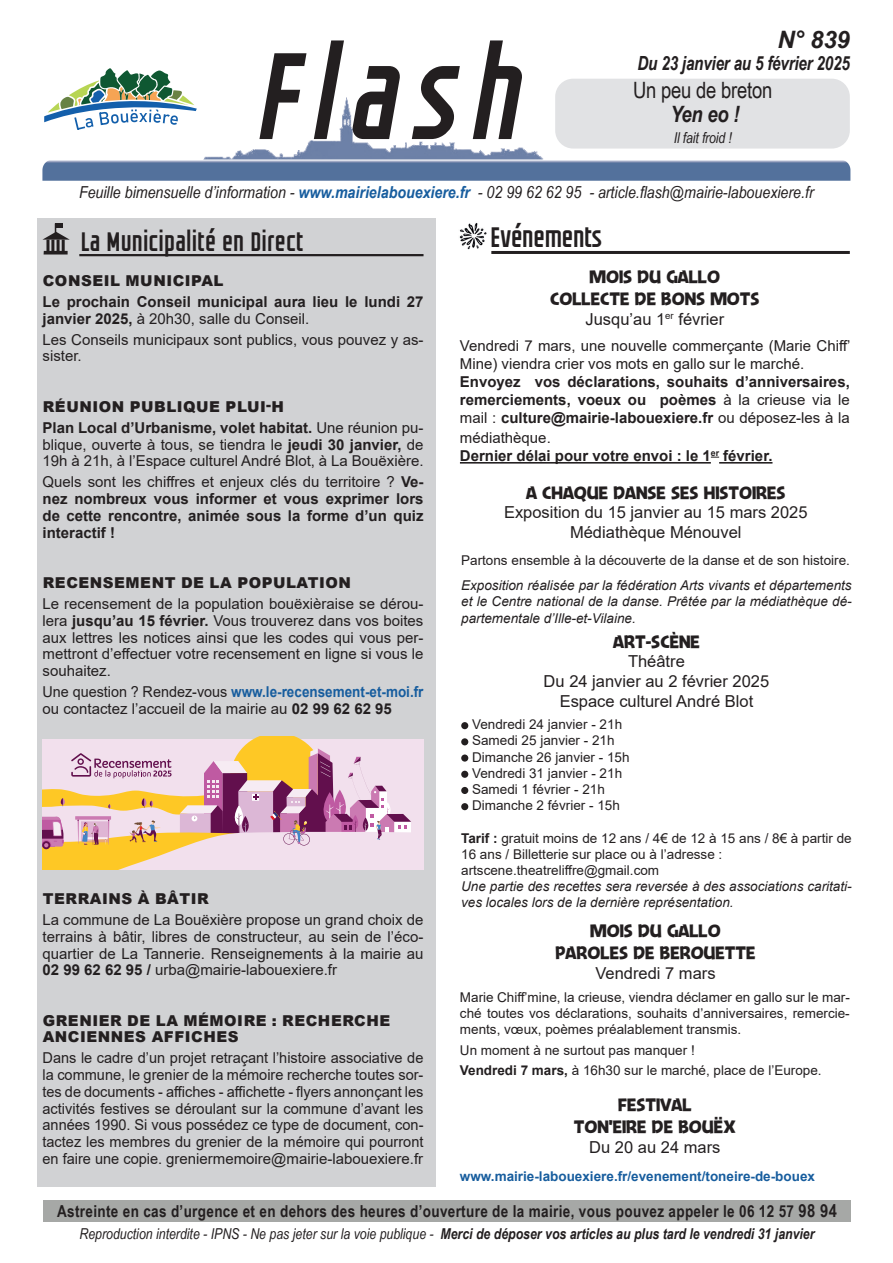
<style>
.page{position:relative;width:893px;height:1263px;background:#fff}
.page>*{position:absolute;margin:0;border:0;box-sizing:border-box;transform-origin:0 0}
.t1{font:italic 124.2px "GROTESKIA";letter-spacing:.095em;color:#231f20}
.t2{font:28.5px "GROTESKIA";letter-spacing:-.02em;color:#231f20}
.t3{font:27px "GROTESKIA";color:#231f20}
.t4{font:italic 700 24px "Arial";color:#231f20}
.t5{font:22.5px "Arial Narrow";letter-spacing:-.01em;color:#231f20}
.t6{font:italic 700 22.5px "Arial Narrow";color:#231f20}
.t7{font:italic 700 19.5px "Arial Narrow";letter-spacing:-.01em;color:#231f20;scale:.95 1}
.t8{font:18px/21.6px "Jengle Jungallery";color:#231f20;text-align:center}
.t9{font:16.5px/19.8px "Arial";color:#231f20;text-align:center}
.t10{font:italic 16.5px "Arial Narrow";color:#231f20;scale:1.05 1}
.t11{font:700 16.5px "Arial Narrow";letter-spacing:.02em;color:#231f20}
.t12{font:15px/16.8px "Arial";color:#231f20}
.t13{font:700 15px/16.8px "Arial";color:#231f20}
.t14{font:italic 15px "Arial Narrow";color:#231f20}
.t15{font:900 15px/16.8px "Arial";letter-spacing:.035em;color:#231f20}
.t16{font:15px/16.8px "Arial";color:#231f20;scale:.96 1}
.t17{font:13.5px/16.2px "Arial";color:#231f20}
.t18{font:italic 13.5px/16.2px "Arial";color:#231f20;text-align:justify}
.t19{font:700 13.5px "Arial";color:#175d9e}
.s1{font-weight:700;color:#175d9e}
.s2{font-weight:400}
.s3{font-weight:900}
.s4{font-weight:700}
.s5{font-size:18px}
</style>
<div class="page">
<img style="left:204px;top:97px;width:340px;height:62px">
<svg style="left:44px;top:68px;width:153px;height:62px"></svg>
<div style="left:37px;top:218px;width:398px;height:968px;background:#d1d2d4"></div>
<hr style="left:79px;top:254px;width:344px;height:2px;background:#231f20">
<hr style="left:491px;top:251px;width:359px;height:3px;background:#231f20">
<hr style="left:44px;top:251px;width:24px;height:3px;background:#231f20">
<svg style="left:42px;top:223px;width:28px;height:29px"></svg>
<hr style="left:460px;top:462px;width:251px;height:2px;background:#231f20">
<hr style="left:719px;top:462px;width:53px;height:2px;background:#231f20">
<img style="left:459px;top:223px;width:28px;height:27px">
<div style="left:43px;top:1200px;width:808px;height:21px;background:#a6a8a6"></div>
<svg style="left:42px;top:159px;width:808px;height:22px;background:#6780a7"></svg>
<div style="left:461px;top:722px;width:7px;height:7px;background:#231f20;border-radius:50%"></div>
<div style="left:461px;top:738px;width:7px;height:7px;background:#231f20;border-radius:50%"></div>
<div style="left:461px;top:754px;width:7px;height:8px;background:#231f20;border-radius:50%"></div>
<div style="left:461px;top:771px;width:7px;height:7px;background:#231f20;border-radius:50%"></div>
<div style="left:461px;top:787px;width:7px;height:7px;background:#231f20;border-radius:50%"></div>
<div style="left:461px;top:803px;width:7px;height:7px;background:#231f20;border-radius:50%"></div>
<div style="left:555px;top:79px;width:295px;height:70px;background:#e1e2e4;border-radius:18px"></div>
<svg style="left:42px;top:737px;width:381px;height:133px;background:#e1bdb2"></svg>
<h1 class="t1" style="left:259px;top:21px;width:266px">Flash</h1>
<h3 class="t4" style="left:777px;top:23px;width:74px">N° 839</h3>
<h3 class="t7" style="left:637px;top:49px;width:225px">Du 23 janvier au 5 février 2025</h3>
<h3 class="t5" style="left:633px;top:74px;width:141px">Un peu de breton</h3>
<h3 class="t6" style="left:671px;top:97px;width:70px">Yen eo !</h3>
<p class="t14" style="left:674px;top:127px;width:60px">Il fait froid !</p>
<p class="t10" style="left:79px;top:180px;width:701px">Feuille bi mensuelle d’information - <span class="s1">www.mairie labouexiere.fr</span> - 02 99 62 62 95 - article.flash@mairie- labouexiere.fr</p>
<h3 class="t3" style="left:82px;top:225px;width:224px">La Municipalité en Direct</h3>
<p class="t15" style="left:43px;top:272px;width:182px">CONSEIL MUNICIPAL</p>
<p class="t13" style="left:43px;top:293px;width:382px">Le prochain Conseil municipal aura lieu le lundi 27 janvier 2025, <span class="s2">à 20h30, salle du Conseil.</span></p>
<p class="t12" style="left:43px;top:331px;width:382px">Les Conseils municipaux sont publics, vous pouvez y as&shy;sister.</p>
<p class="t13" style="left:43px;top:396px;width:382px;line-height:21px"><span class="s3">RÉUNION PUBLIQUE PLUI-H<br></span>Plan Local d’Urbanisme, volet habitat. <span class="s2">Une réunion pu-</span></p>
<p class="t12" style="left:43px;top:436px;width:382px">blique, ouverte à tous, se tiendra le <span class="s4">jeudi 30 janvier,</span> de<br>19h à 21h, à l’Espace culturel André Blot, à La Bouëxière.</p>
<p class="t13" style="left:43px;top:474px;width:382px;text-align:justify"><span class="s2">Quels sont les chiffres et enjeux clés du territoire ?</span> Ve&shy;nez nombreux vous informer et vous exprimer lors de cette rencontre, animée sous la forme d’un quiz interactif !</p>
<p class="t15" style="left:43px;top:574px;width:310px">RECENSEMENT DE LA POPULATION</p>
<p class="t12" style="left:43px;top:595px;width:382px;text-align:justify">Le recensement de la population bouëxièraise se dérou&shy;lera <span class="s4">jusqu’au 15 février.</span> Vous trouverez dans vos boites aux lettres les notices ainsi que les codes qui vous per&shy;mettront d’effectuer votre recensement en ligne si vous le souhaitez.</p>
<p class="t16" style="left:43px;top:683px;width:398px">Une question ? Rendez-vous <span class="s1">www.le-recensement-et-moi.fr </span>ou contactez l’accueil de la mairie au <span class="s4">02 99 62 62 95</span></p>
<p class="t15" style="left:43px;top:890px;width:168px">TERRAINS À BÂTIR</p>
<p class="t12" style="left:43px;top:911px;width:382px;text-align:justify">La commune de La Bouëxière propose un grand choix de terrains à bâtir, libres de constructeur, au sein de l’éco&shy;quartier de La Tannerie. Renseignements à la mairie au <span class="s4">02 99 62 62 95 /</span> urba@mairie-labouexiere.fr</p>
<p class="t15" style="left:43px;top:1011px;width:349px">GRENIER DE LA MÉMOIRE : RECHERCHE<br>ANCIENNES AFFICHES</p>
<p class="t12" style="left:43px;top:1050px;width:382px;text-align:justify">Dans le cadre d’un projet retraçant l’histoire associative de la commune, le grenier de la mémoire recherche toutes sor&shy;tes de documents - affiches - affichette - flyers annonçant les activités festives se déroulant sur la commune d’avant les années 1990. Si vous possédez ce type de document, con&shy;tactez les membres du grenier de la mémoire qui pourront en faire une copie. greniermemoire@mairie-labouexiere.fr</p>
<h2 class="t2" style="left:492px;top:220px;width:114px">Evénements</h2>
<p class="t8" style="left:550px;top:266px;width:211px">MOIS DU GALLO<br>COLLECTE DE BONS MOTS</p>
<p class="t9" style="left:585px;top:309px;width:140px">Jusqu’au 1<sup>er</sup> février</p>
<p class="t12" style="left:460px;top:337px;width:392px;line-height:18px">Vendredi 7 mars, une nouvelle commerçante (Marie Chiff’<br>Mine) viendra crier vos mots en gallo sur le marché.</p>
<p class="t13" style="left:460px;top:373px;width:391px;line-height:18px;text-align:justify">Envoyez vos déclarations, souhaits d’anniversaires, remerciements, voeux ou poèmes <span class="s2">à la crieuse via le mail :</span> culture@mairie-labouexiere.fr <span class="s2">ou déposez-les à la</span></p>
<p class="t13" style="left:460px;top:429px;width:314px;line-height:18px"><span class="s2">médiathèque.<br></span>Dernier délai pour votre envoi : le 1<sup>er</sup> février.</p>
<p class="t8" style="left:526px;top:481px;width:261px">A CHAQUE DANSE SES HISTOIRES</p>
<p class="t9" style="left:504px;top:503px;width:305px">Exposition du 15 janvier au 15 mars 2025<br>Médiathèque Ménouvel</p>
<p class="t17" style="left:461px;top:552px;width:390px">Partons ensemble à la découverte de la danse et de son histoire.</p>
<p class="t18" style="left:461px;top:577px;width:392px">Exposition réalisée par la fédération Arts vivants et départements et le Centre national de la danse. Prêtée par la médiathèque dé&shy;partementale d’Ille-et-Vilaine.</p>
<p class="t8" style="left:613px;top:630px;width:88px">ART-SCÈNE</p>
<p class="t9" style="left:544px;top:651px;width:227px">Théâtre<br>Du 24 janvier au 2 février 2025<br>Espace culturel André Blot</p>
<p class="t17" style="left:472px;top:716px;width:159px">Vendredi 24 janvier - 21h<br>Samedi 25 janvier - 21h<br>Dimanche 26 janvier - 15h<br>Vendredi 31 janvier - 21h<br>Samedi 1 février - 21h<br>Dimanche 2 février - 15h</p>
<p class="t17" style="left:461px;top:830px;width:392px"><span class="s4">Tarif :</span> gratuit moins de 12 ans / 4€ de 12 à 15 ans / 8€ à partir de<br>16 ans / Billetterie sur place ou à l’adresse : artscene.theatreliffre@gmail.com</p>
<p class="t18" style="left:461px;top:878px;width:392px">Une partie des recettes sera reversée à des associations caritati&shy;ves locales lors de la dernière représentation.</p>
<p class="t8" style="left:555px;top:920px;width:202px">MOIS DU GALLO<br>PAROLES DE BEROUETTE</p>
<p class="t9" style="left:595px;top:963px;width:122px">Vendredi 7 mars</p>
<p class="t17" style="left:460px;top:989px;width:391px;text-align:justify">Marie Chiff’mine, la crieuse, viendra déclamer en gallo sur le mar&shy;ché toutes vos déclarations, souhaits d’anniversaires, remercie&shy;ments, vœux, poèmes préalablement transmis.</p>
<p class="t17" style="left:460px;top:1039px;width:363px;line-height:20.4px">Un moment à ne surtout pas manquer !<br><span class="s4">Vendredi 7 mars,</span> à 16h30 sur le marché, place de l’Europe.</p>
<p class="t8" style="left:574px;top:1094px;width:164px">FESTIVAL<br>TON’EIRE DE BOUËX</p>
<p class="t9" style="left:589px;top:1137px;width:133px">Du 20 au 24 mars</p>
<p class="t19" style="left:460px;top:1166px;width:357px">www.mairie-labouexiere.fr/evenement/toneire-de-bouex</p>
<p class="t11" style="left:57px;top:1198px;width:781px">Astreinte en cas d’urgence et en dehors des heures d’ouverture de la mairie, vous pouvez appeler le 06 12 57 <span class="s5">98 94</span></p>
<p class="t14" style="left:80px;top:1223px;width:736px">Reproduction interdite - IPNS - Ne pas jeter sur la voie publique - <span class="s4">Merci de déposer vos articles au plus tard le vendredi 31 janvier</span></p>
</div>
